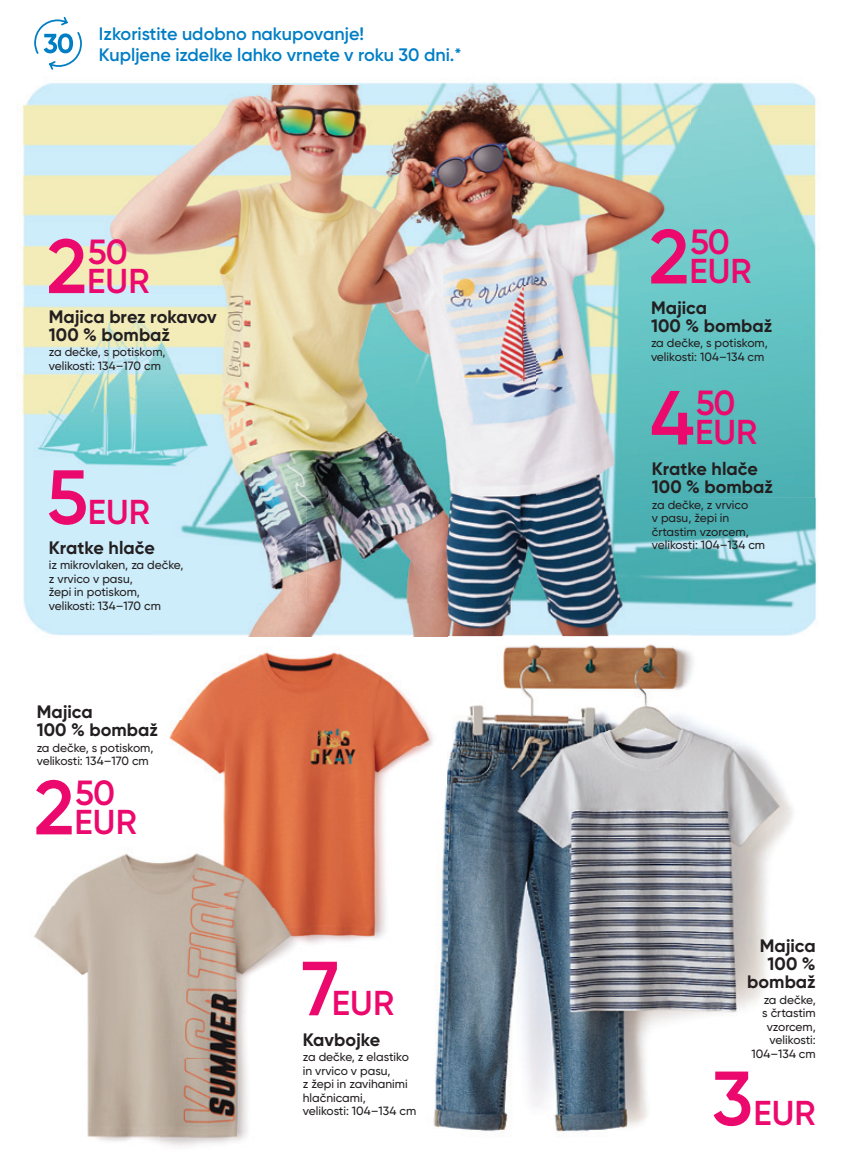
<style>
.page{position:relative;width:851px;height:1170px;background:#fff}
.page>*{position:absolute;margin:0;border:0;box-sizing:border-box;transform-origin:0 0}
.t1{font:600 34.95px "Gilroy";letter-spacing:-.035em;color:#ec096d}
.t2{font:600 34.5px "Gilroy";letter-spacing:.005em;color:#ec096d}
.t3{font:700 18px/18px "Gilroy";color:#231f20}
.t4{font:600 18px/21px "Gilroy";color:#007ec5}
.t5{font:500 12px/13.5px "Gilroy";color:#231f20}
.s1{font-size:76.5px}
</style>
<div class="page">
<img style="left:45px;top:16px;width:771px;height:482px">
<img style="left:447px;top:498px;width:370px;height:458px">
<img style="left:433px;top:956px;width:334px;height:177px">
<img style="left:22px;top:85px;width:513px;height:400px">
<img style="left:535px;top:85px;width:155px;height:413px">
<img style="left:23px;top:485px;width:305px;height:151px">
<img style="left:328px;top:485px;width:207px;height:13px">
<img style="left:306px;top:498px;width:384px;height:138px">
<img style="left:153px;top:603px;width:294px;height:358px">
<img style="left:54px;top:853px;width:99px;height:52px">
<img style="left:34px;top:905px;width:125px;height:238px">
<img style="left:159px;top:961px;width:113px;height:186px">
<img style="left:306px;top:803px;width:1px;height:158px">
<svg style="left:34px;top:17px;width:48px;height:53px"></svg>
<h3 class="t4" style="left:99px;top:23px;width:364px">Izkoristite udobno nakupovanje!<br>Kupljene izdelke lahko vrnete v roku 30 dni.*</h3>
<h1 class="t1" style="left:47px;top:230px;width:83px"><span class="s1">2</span> 50</h1>
<h2 class="t2" style="left:87px;top:259px;width:64px">EUR</h2>
<h3 class="t3" style="left:49px;top:307px;width:170px">Majica brez rokavov<br>100 % bombaž</h3>
<p class="t5" style="left:49px;top:345px;width:118px">za dečke, s potiskom, velikosti: 134–170 cm</p>
<h2 class="t2" style="left:47px;top:490px;width:105px"><span class="s1">5</span>EUR</h2>
<h3 class="t3" style="left:49px;top:538px;width:108px">Kratke hlače</h3>
<p class="t5" style="left:49px;top:558px;width:136px">iz mikrovlaken, za dečke, z vrvico v pasu,<br>žepi in potiskom, velikosti: 134–170 cm</p>
<h3 class="t3" style="left:37px;top:702px;width:123px">Majica<br>100 % bombaž</h3>
<p class="t5" style="left:37px;top:740px;width:118px">za dečke, s potiskom, velikosti: 134–170 cm</p>
<h1 class="t1" style="left:34px;top:770px;width:83px"><span class="s1">2</span> 50</h1>
<h2 class="t2" style="left:75px;top:800px;width:64px">EUR</h2>
<h2 class="t2" style="left:301px;top:981px;width:94px"><span class="s1">7</span>EUR</h2>
<h3 class="t3" style="left:303px;top:1030px;width:79px">Kavbojke</h3>
<p class="t5" style="left:303px;top:1050px;width:115px">za dečke, z elastiko in vrvico v pasu,<br>z žepi in zavihanimi hlačnicami,<br>velikosti: 104–134 cm</p>
<h1 class="t1" style="left:648px;top:220px;width:83px"><span class="s1">2</span> 50</h1>
<h2 class="t2" style="left:689px;top:250px;width:64px">EUR</h2>
<h3 class="t3" style="left:651px;top:298px;width:123px">Majica<br>100 % bombaž</h3>
<p class="t5" style="left:651px;top:336px;width:118px">za dečke, s potiskom, velikosti: 104–134 cm</p>
<h1 class="t1" style="left:650px;top:381px;width:87px"><span class="s1">4</span> 50</h1>
<h2 class="t2" style="left:695px;top:411px;width:64px">EUR</h2>
<h3 class="t3" style="left:651px;top:459px;width:123px">Kratke hlače<br>100 % bombaž</h3>
<p class="t5" style="left:651px;top:497px;width:115px">za dečke, z vrvico<br>v pasu, žepi in črtastim vzorcem, velikosti: 104–134 cm</p>
<h3 class="t3" style="left:747px;top:936px;width:70px;text-align:right">Majica<br>100 % bombaž</h3>
<p class="t5" style="left:751px;top:992px;width:66px;text-align:right">za dečke,<br>s črtastim vzorcem, velikosti:<br>104–134 cm</p>
<h2 class="t2" style="left:711px;top:1091px;width:105px"><span class="s1">3</span>EUR</h2>
</div>
